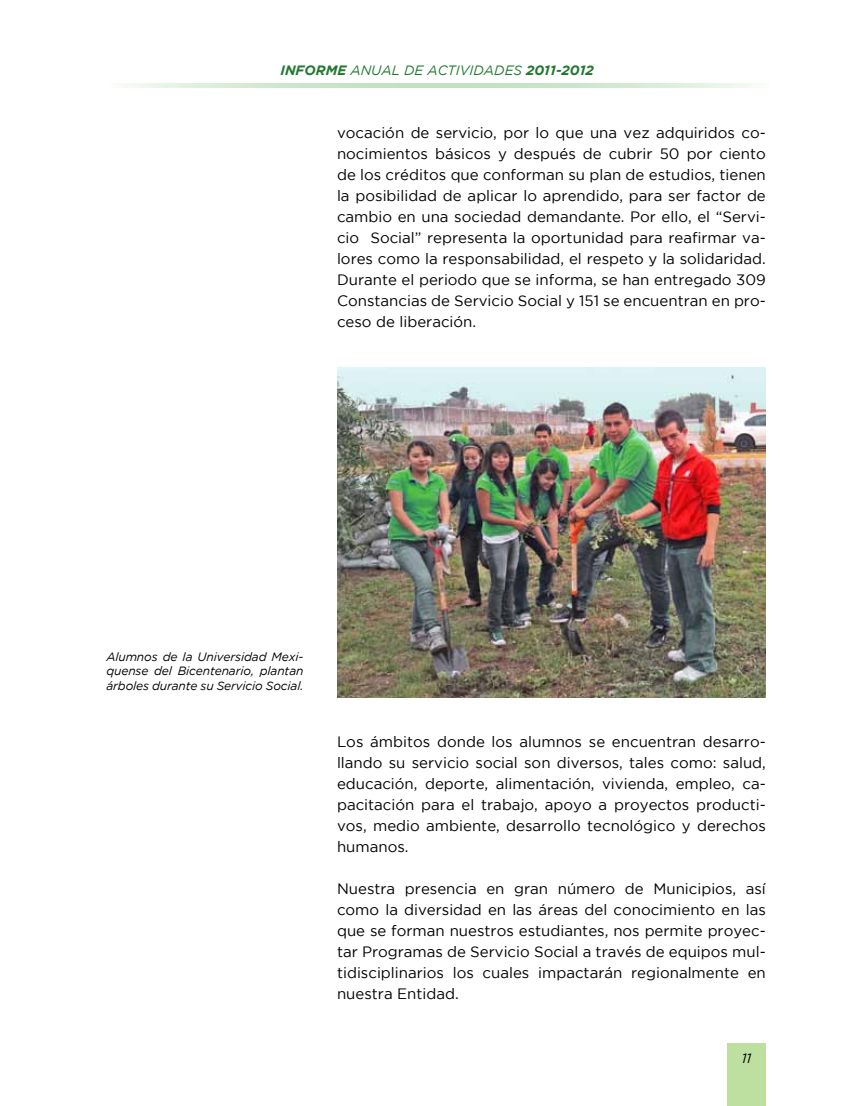
<style>
.page{position:relative;width:851px;height:1106px;background:#fff}
.page>*{position:absolute;margin:0;border:0;box-sizing:border-box;transform-origin:0 0}
.t1{font:15px/21px "Gotham";color:#000;text-align:justify}
.t2{font:italic 13.5px "Gotham";color:#227830}
.t3{font:italic 13.5px "Gotham";color:#000}
.t4{font:italic 12px/14.4px "Gotham";letter-spacing:-.01em;color:#000;text-align:justify}
.s1{font-weight:700}
</style>
<div class="page">
<svg style="left:128px;top:84px;width:625px;height:3px;background:#d2e9d1"></svg>
<div style="left:727px;top:1043px;width:38px;height:63px;background:#bde0a1"></div>
<img style="left:337px;top:368px;width:428px;height:329px">
<p class="t2" style="left:280px;top:63px;width:315px"><span class="s1">INFORME</span> ANUAL DE ACTIVIDADES <span class="s1">2011-2012</span></p>
<p class="t1" style="left:337px;top:122px;width:430px">vocación de servicio, por lo que una vez adquiridos co&shy;nocimientos básicos y después de cubrir 50 por ciento de los créditos que conforman su plan de estudios, tienen la posibilidad de aplicar lo aprendido, para ser factor de cambio en una sociedad demandante. Por ello, el “Servi&shy;cio Social” representa la oportunidad para reafirmar va&shy;lores como la responsabilidad, el respeto y la solidaridad.<br>Durante el periodo que se informa, se han entregado 309<br>Constancias de Servicio Social y 151 se encuentran en pro&shy;ceso de liberación.</p>
<p class="t4" style="left:106px;top:649px;width:199px">Alumnos de la Universidad Mexi&shy;quense del Bicentenario, plantan árboles durante su Servicio Social.</p>
<p class="t1" style="left:337px;top:731px;width:430px">Los ámbitos donde los alumnos se encuentran desarro&shy;llando su servicio social son diversos, tales como: salud, educación, deporte, alimentación, vivienda, empleo, ca&shy;pacitación para el trabajo, apoyo a proyectos producti&shy;vos, medio ambiente, desarrollo tecnológico y derechos humanos.</p>
<p class="t1" style="left:337px;top:878px;width:430px">Nuestra presencia en gran número de Municipios, así como la diversidad en las áreas del conocimiento en las que se forman nuestros estudiantes, nos permite proyec&shy;tar Programas de Servicio Social a través de equipos mul&shy;tidisciplinarios los cuales impactarán regionalmente en nuestra Entidad.</p>
<p class="t3" style="left:741px;top:1050px;width:11px">11</p>
</div>
